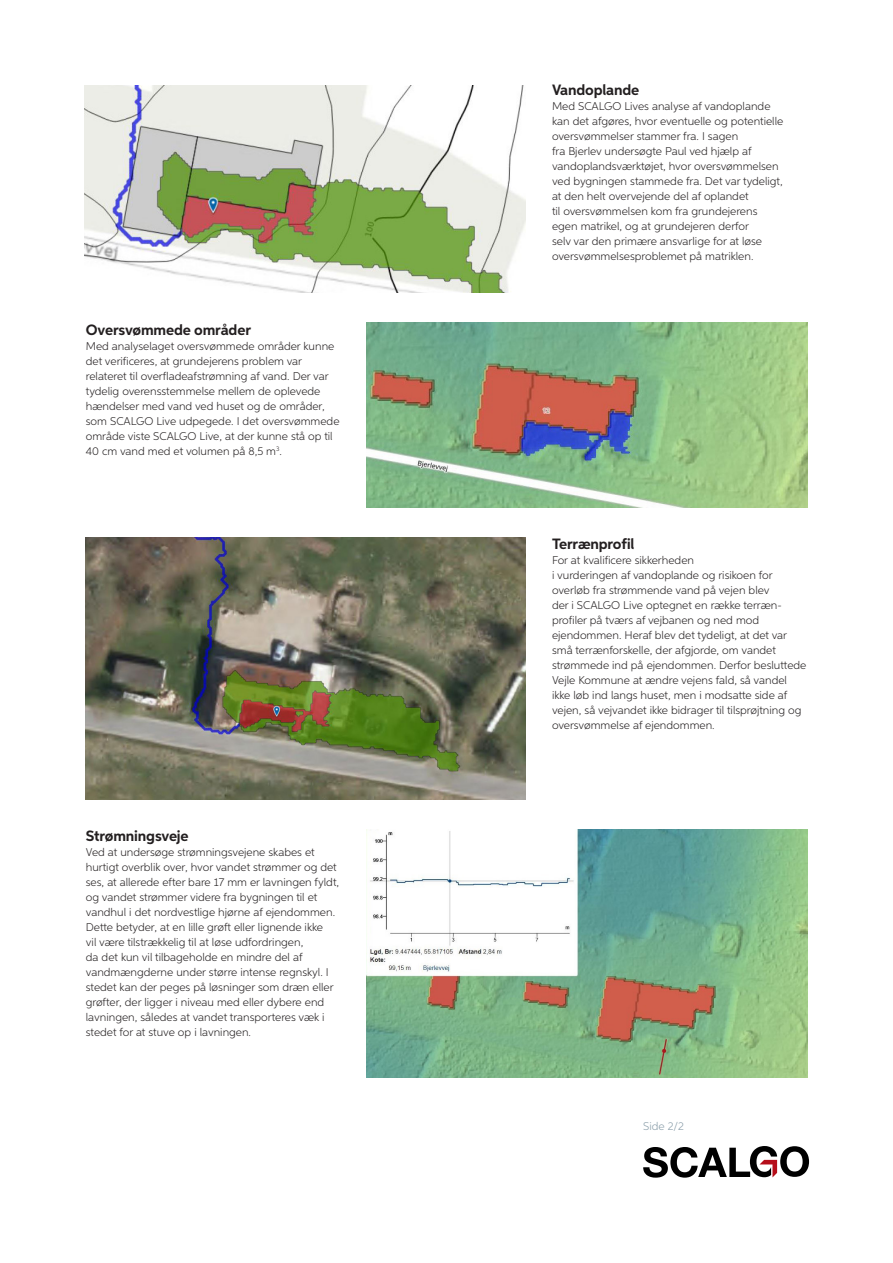
<style>
.page{position:relative;width:893px;height:1263px;background:#fff}
.page>*{position:absolute;margin:0;border:0;box-sizing:border-box;transform-origin:0 0}
.H2_side_2{font:700 15px "Aspira";letter-spacing:-.01em;color:#231f20}
.B2{font:300 11.25px/15px "Aspira";color:#231f20}
.t1{font:300 11.25px "Aspira";color:#889ca8}
</style>
<div class="page">
<svg style="left:643px;top:1146px;width:166px;height:32px"></svg>
<img style="left:84px;top:86px;width:441px;height:207px">
<img style="left:366px;top:322px;width:441px;height:185px">
<img style="left:366px;top:830px;width:441px;height:247px">
<img style="left:86px;top:537px;width:439px;height:263px">
<p class="H2_side_2" style="left:86px;top:320px;width:167px">Oversvømmede områder</p>
<p class="B2" style="left:86px;top:338px;width:255px">Med analyselaget oversvømmede områder kunne det verificeres, at grundejerens problem var relateret til overfladeafstrømning af vand. Der var tydelig overensstemmelse mellem de oplevede hændelser med vand ved huset og de områder, som SCALGO Live udpegede. I det oversvømmede område viste SCALGO Live, at der kunne stå op til 40 cm vand med et volumen på 8,5 m<sup>3</sup>.</p>
<p class="H2_side_2" style="left:86px;top:827px;width:104px">Strømningsveje</p>
<p class="B2" style="left:86px;top:845px;width:255px">Ved at undersøge strømningsvejene skabes et hurtigt overblik over, hvor vandet strømmer og det ses, at allerede efter bare 17 mm er lavningen fyldt, og vandet strømmer videre fra bygningen til et vandhul i det nordvestlige hjørne af ejendommen.<br>Dette betyder, at en lille grøft eller lignende ikke<br>vil være tilstrækkelig til at løse udfordringen,<br>da det kun vil tilbageholde en mindre del af vandmængderne under større intense regnskyl. I stedet kan der peges på løsninger som dræn eller grøfter, der ligger i niveau med eller dybere end lavningen, således at vandet transporteres væk i stedet for at stuve op i lavningen.</p>
<p class="H2_side_2" style="left:552px;top:81px;width:89px">Vandoplande</p>
<p class="B2" style="left:552px;top:99px;width:233px">Med SCALGO Lives analyse af vandoplande kan det afgøres, hvor eventuelle og potentielle oversvømmelser stammer fra. I sagen<br>fra Bjerlev undersøgte Paul ved hjælp af vandoplandsværktøjet, hvor oversvømmelsen ved bygningen stammede fra. Det var tydeligt, at den helt overvejende del af oplandet<br>til oversvømmelsen kom fra grundejerens egen matrikel, og at grundejeren derfor<br>selv var den primære ansvarlige for at løse oversvømmelsesproblemet på matriklen.</p>
<p class="H2_side_2" style="left:552px;top:534px;width:84px">Terrænprofil</p>
<p class="B2" style="left:552px;top:552px;width:256px">For at kvalificere sikkerheden<br>i vurderingen af vandoplande og risikoen for overløb fra strømmende vand på vejen blev<br>der i SCALGO Live optegnet en række terræn&shy;profiler på tværs af vejbanen og ned mod ejendommen. Heraf blev det tydeligt, at det var små terrænforskelle, der afgjorde, om vandet strømmede ind på ejendommen. Derfor besluttede Vejle Kommune at ændre vejens fald, så vandel ikke løb ind langs huset, men i modsatte side af vejen, så vejvandet ikke bidrager til tilsprøjtning og oversvømmelse af ejendommen.</p>
<p class="t1" style="left:643px;top:1119px;width:42px">Side 2/2</p>
</div>
